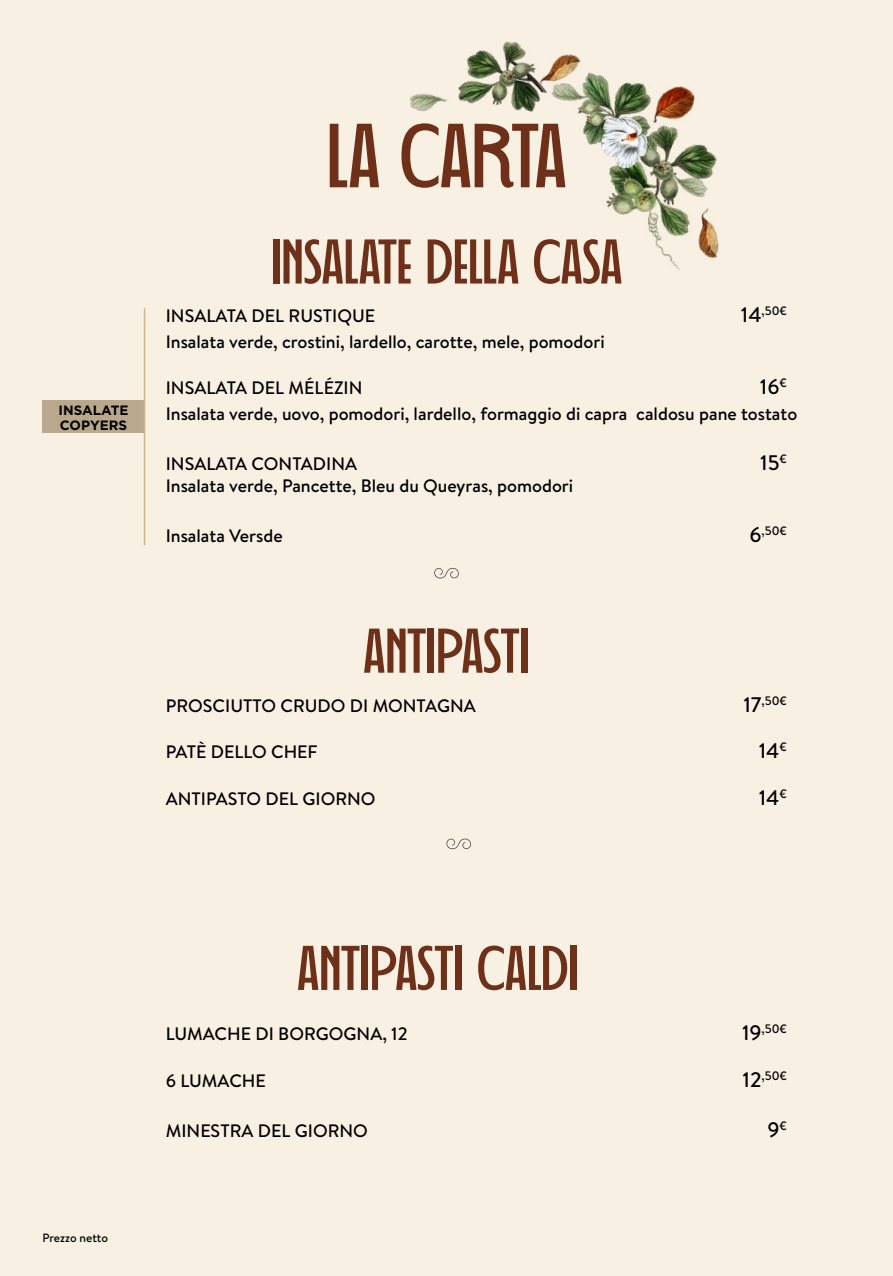
<style>
.page{position:relative;width:893px;height:1276px;background:#f7f0e3}
.page>*{position:absolute;margin:0;border:0;box-sizing:border-box;transform-origin:0 0}
.t1{font:90.75px "Decohead FREE Regular";color:#6e3018}
.t2{font:63px "Decohead FREE Regular";color:#6e3018}
.t3{font:500 21px "Brandon Text";color:#000}
.t4{font:500 18px "Brandon Text";color:#000}
.t5{font:700 13.5px/15px "Gotham";color:#000}
.t6{font:500 12.3px "Brandon Text";color:#000}
.t7{font:500 12px "Brandon Text";color:#000}
.s1{font-size:21px}
</style>
<div class="page">
<div style="left:43px;top:400px;width:102px;height:33px;background:#baa88c"></div>
<img style="left:410px;top:41px;width:309px;height:229px">
<hr style="left:144px;top:308px;width:1px;height:237px;background:#cfb88a">
<svg style="left:434px;top:567px;width:25px;height:11px"></svg>
<svg style="left:446px;top:838px;width:25px;height:11px"></svg>
<p class="t5" style="left:59px;top:402px;width:71px">INSALATE<br>COPYERS</p>
<h1 class="t1" style="left:327px;top:103px;width:241px">LA CARTA</h1>
<h2 class="t2" style="left:271px;top:225px;width:353px">INSALATE DELLA CASA</h2>
<p class="t4" style="left:166px;top:304px;width:211px">INSALATA DEL RUSTIQUE</p>
<p class="t6" style="left:741px;top:303px;width:47px"><span class="s1">14</span>,50€</p>
<p class="t4" style="left:166px;top:329px;width:440px">Insalata verde, crostini, lardello, carotte, mele, pomodori</p>
<p class="t4" style="left:166px;top:376px;width:198px">INSALATA DEL MÉLÉZIN</p>
<p class="t3" style="left:760px;top:373px;width:28px">16<sup>€</sup></p>
<p class="t4" style="left:166px;top:401px;width:633px">Insalata verde, uovo, pomodori, lardello, formaggio di capra caldosu pane tostato</p>
<p class="t4" style="left:166px;top:451px;width:193px">INSALATA CONTADINA</p>
<p class="t3" style="left:760px;top:448px;width:28px">15<sup>€</sup></p>
<p class="t4" style="left:166px;top:473px;width:409px">Insalata verde, Pancette, Bleu du Queyras, pomodori</p>
<p class="t4" style="left:166px;top:523px;width:118px">Insalata Versde</p>
<p class="t6" style="left:749px;top:522px;width:39px"><span class="s1">6</span>,50€</p>
<h2 class="t2" style="left:363px;top:614px;width:168px">ANTIPASTI</h2>
<p class="t4" style="left:166px;top:693px;width:311px">PROSCIUTTO CRUDO DI MONTAGNA</p>
<p class="t6" style="left:743px;top:692px;width:45px"><span class="s1">17</span>,50€</p>
<p class="t4" style="left:166px;top:739px;width:153px">PATÈ DELLO CHEF</p>
<p class="t3" style="left:759px;top:736px;width:30px">14<sup>€</sup></p>
<p class="t4" style="left:166px;top:786px;width:211px">ANTIPASTO DEL GIORNO</p>
<p class="t3" style="left:759px;top:783px;width:30px">14<sup>€</sup></p>
<p class="t7" style="left:43px;top:1229px;width:67px">Prezzo netto</p>
<h2 class="t2" style="left:297px;top:931px;width:283px">ANTIPASTI CALDI</h2>
<p class="t4" style="left:166px;top:1021px;width:243px">LUMACHE DI BORGOGNA, 12</p>
<p class="t6" style="left:742px;top:1020px;width:46px"><span class="s1">19</span>,50€</p>
<p class="t4" style="left:166px;top:1068px;width:102px">6 LUMACHE</p>
<p class="t6" style="left:743px;top:1067px;width:46px"><span class="s1">12</span>,50€</p>
<p class="t4" style="left:166px;top:1118px;width:204px">MINESTRA DEL GIORNO</p>
<p class="t3" style="left:767px;top:1115px;width:21px">9<sup>€</sup></p>
</div>
